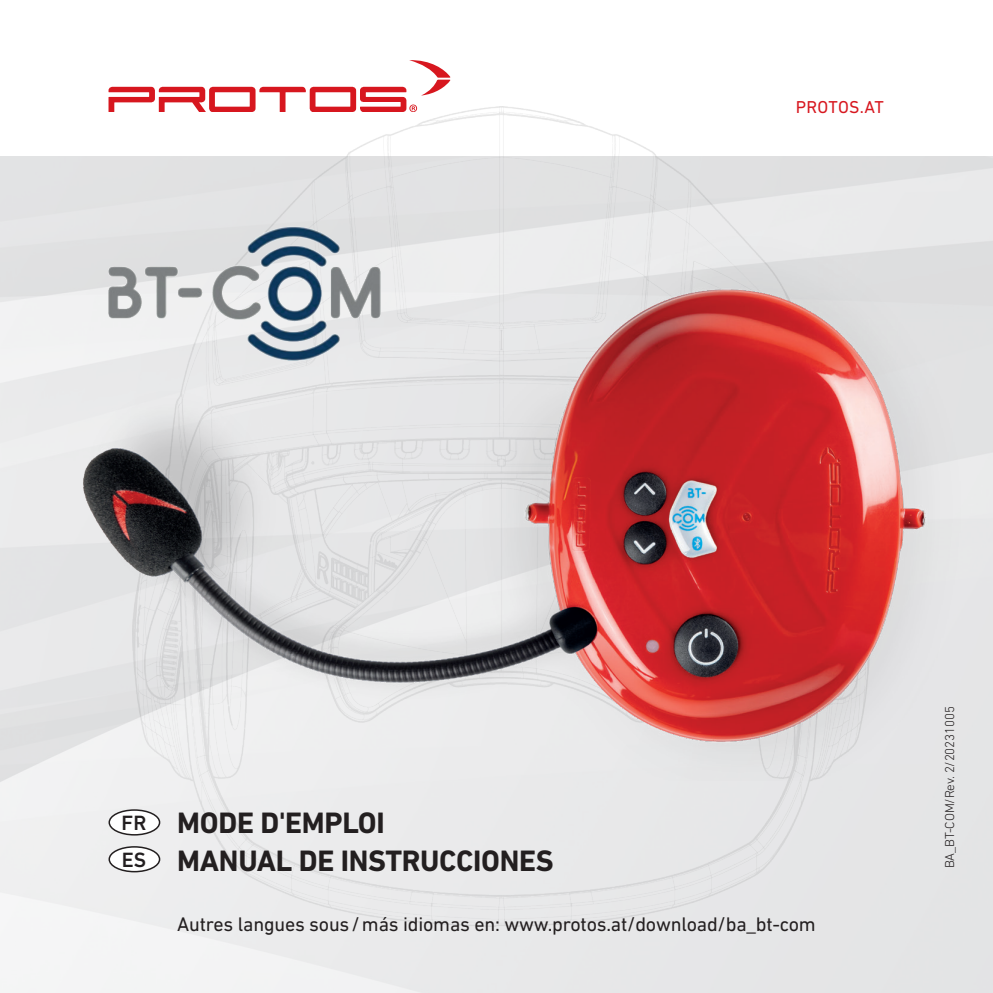
<style>
.page{position:relative;width:993px;height:993px;background:#fff}
.page>*{position:absolute;margin:0;border:0;box-sizing:border-box;transform-origin:0 0}
.t1{font:700 30px/37.5px "DIN Next LT Pro";letter-spacing:-.01em;color:#231f20}
.t2{font:500 21px/36.8px "DIN Next LT Pro";color:#231f20}
.t3{font:20px "DIN Next LT Pro";letter-spacing:-.01em;color:#231f20}
.t4{font:17.5px "DIN Next LT Pro";letter-spacing:.01em;color:#d7171f}
.t5{font:300 13px "DIN Next LT Pro";letter-spacing:-.01em;color:#231f20}
</style>
<div class="page">
<img style="left:0;top:156px;width:992px;height:836px">
<img style="left:5px;top:197px;width:987px;height:583px">
<img style="left:108px;top:226px;width:273px;height:134px">
<svg style="left:108px;top:60px;width:342px;height:52px"></svg>
<div style="left:109px;top:809px;width:50px;height:25px;background:#fff;border-radius:50%"></div>
<div style="left:108px;top:809px;width:52px;height:26px;border:2px solid #231f20;border-radius:50%"></div>
<div style="left:109px;top:846px;width:50px;height:25px;background:#fff;border-radius:50%"></div>
<div style="left:108px;top:845px;width:52px;height:27px;border:2px solid #231f20;border-radius:50%"></div>
<p class="t4" style="left:795px;top:96px;width:89px">PROTOS.AT</p>
<p class="t2" style="left:122px;top:804px;width:26px">FR<br>ES</p>
<h1 class="t1" style="left:177px;top:803px;width:378px">MODE D'EMPLOI<br>MANUAL DE INSTRUCCIONES</h1>
<p class="t3" style="left:177px;top:912px;width:639px">Autres langues sous/más idiomas en: www.protos.at/download/ba_bt-com</p>
<p class="t5" style="left:942px;top:867px;width:163px;rotate:-90deg">BA_BT-COM/Rev. 2/20231005</p>
</div>
